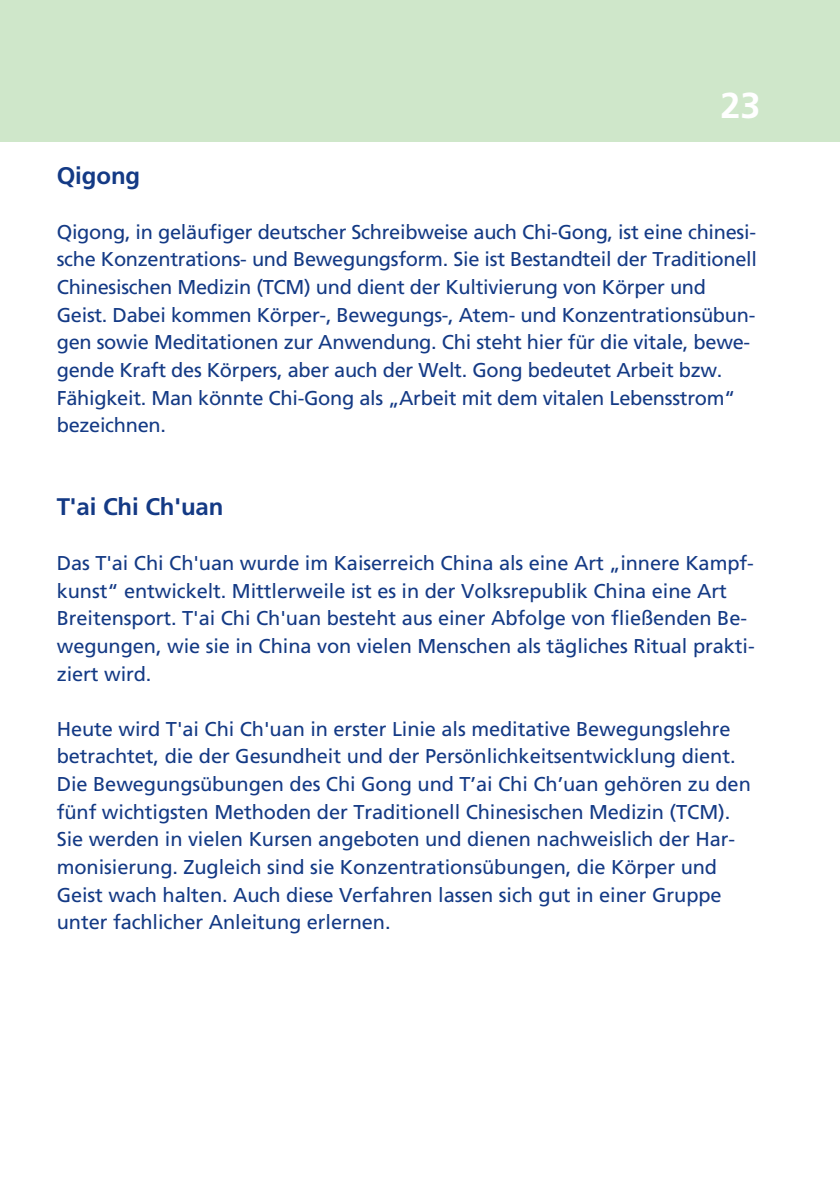
<style>
.page{position:relative;width:840px;height:1191px;background:#fff}
.page>*{position:absolute;margin:0;border:0;box-sizing:border-box;transform-origin:0 0}
.t1{font:700 36px "Frutiger LT";color:#fff}
.t2{font:700 24px "Frutiger LT";letter-spacing:-.005em;color:#143a85}
.t3{font:20px/27.6px "Frutiger LT";letter-spacing:-.005em;color:#143a85}
</style>
<div class="page">
<div style="left:0;top:0;width:839px;height:142px;background:#cfe7ca"></div>
<h1 class="t1" style="left:720px;top:91px;width:42px">23</h1>
<p class="t2" style="left:57px;top:166px;width:85px">Qigong</p>
<p class="t3" style="left:57px;top:220px;width:701px">Qigong, in geläufiger deutscher Schreibweise auch Chi-Gong, ist eine chinesi&shy;sche Konzentrations- und Bewegungsform. Sie ist Bestandteil der Traditionell Chinesischen Medizin (TCM) und dient der Kultivierung von Körper und Geist. Dabei kommen Körper-, Bewegungs-, Atem- und Konzentrationsübun&shy;gen sowie Meditationen zur Anwendung. Chi steht hier für die vitale, bewe&shy;gende Kraft des Körpers, aber auch der Welt. Gong bedeutet Arbeit bzw.<br>Fähigkeit. Man könnte Chi-Gong als „Arbeit mit dem vitalen Lebensstrom“ bezeichnen.</p>
<p class="t2" style="left:57px;top:497px;width:168px">T'ai Chi Ch'uan</p>
<p class="t3" style="left:57px;top:551px;width:699px">Das T'ai Chi Ch'uan wurde im Kaiserreich China als eine Art „innere Kampf&shy;kunst“ entwickelt. Mittlerweile ist es in der Volksrepublik China eine Art Breitensport. T'ai Chi Ch'uan besteht aus einer Abfolge von fließenden Be&shy;wegungen, wie sie in China von vielen Menschen als tägliches Ritual prakti&shy;ziert wird.</p>
<p class="t3" style="left:57px;top:716px;width:695px">Heute wird T'ai Chi Ch'uan in erster Linie als meditative Bewegungslehre betrachtet, die der Gesundheit und der Persönlichkeitsentwicklung dient.<br>Die Bewegungsübungen des Chi Gong und T’ai Chi Ch’uan gehören zu den fünf wichtigsten Methoden der Traditionell Chinesischen Medizin (TCM).<br>Sie werden in vielen Kursen angeboten und dienen nachweislich der Har&shy;monisierung. Zugleich sind sie Konzentrationsübungen, die Körper und Geist wach halten. Auch diese Verfahren lassen sich gut in einer Gruppe unter fachlicher Anleitung erlernen.</p>
</div>
